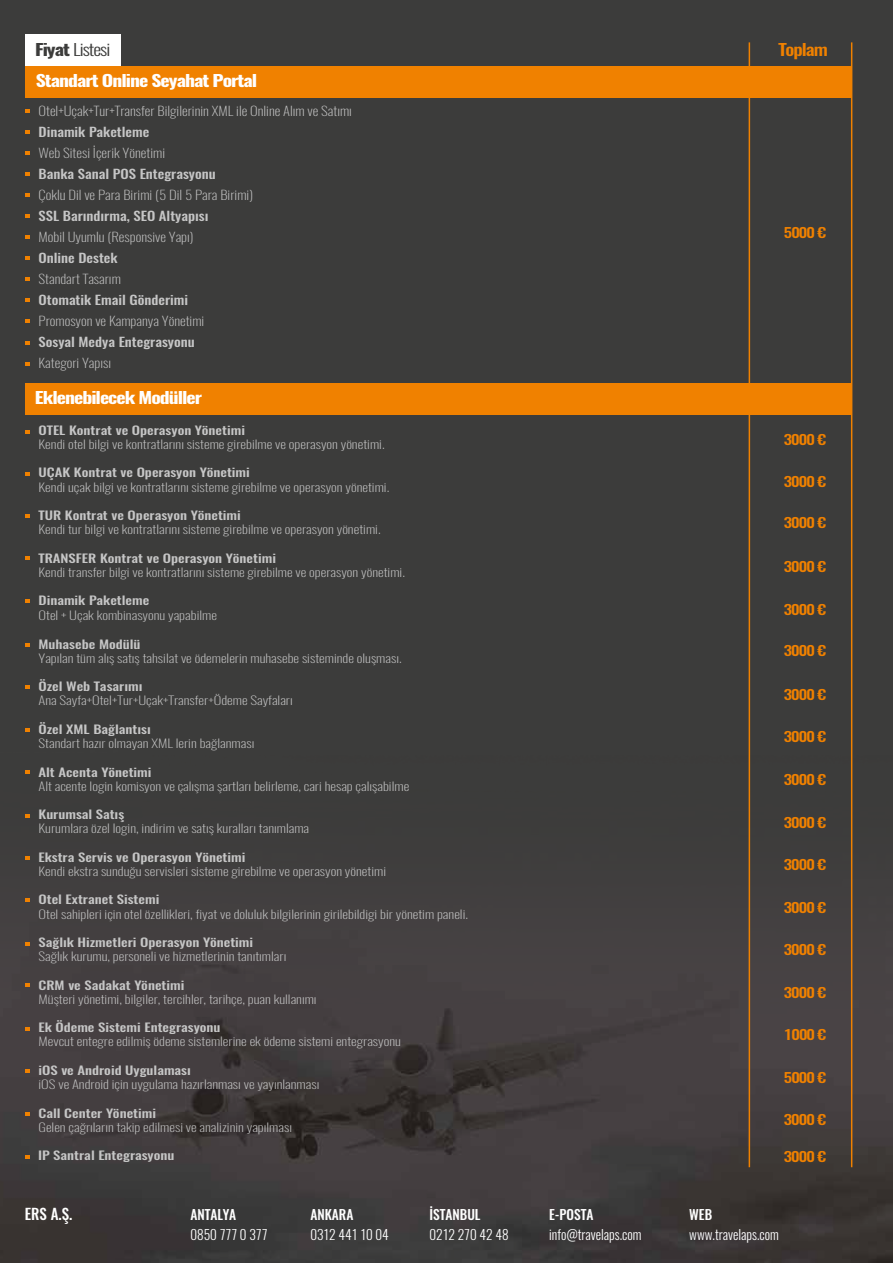
<style>
.page{position:relative;width:893px;height:1263px;background:#3c3c3b}
.page>*{position:absolute;margin:0;border:0;box-sizing:border-box;transform-origin:0 0}
.t1{font:700 16.05px "Oswald";letter-spacing:-.05em;color:#fff;scale:1.23 1}
.t2{font:300 16.05px "Oswald";letter-spacing:-.05em;color:#3c3c3b;scale:1.23 1}
.t3{font:500 16.05px "Oswald";letter-spacing:-.05em;color:#f08100;scale:1.23 1}
.t4{font:500 15px "Oswald";color:#fff}
.t5{font:500 13.5px "Oswald";letter-spacing:-.05em;color:#f08100;scale:1.23 1}
.t6{font:300 13.5px "Oswald";color:#fff}
.t7{font:500 13.5px "Oswald";color:#fff}
.t8{font:200 12.6px "Oswald";color:#c6c6c6;scale:1.17 1}
.t9{font:500 12.6px "Oswald";color:#c6c6c6;scale:1.17 1}
.t10{font:200 11.7px "Oswald";color:#c6c6c6;scale:1.27 1}
.t11{font:500 11.7px "Oswald";color:#c6c6c6;scale:1.27 1}
.s1{font-weight:700}
</style>
<div class="page">
<img style="left:0;top:680px;width:893px;height:583px">
<svg style="left:25px;top:109px;width:4px;height:4px"></svg>
<svg style="left:25px;top:130px;width:4px;height:4px"></svg>
<svg style="left:25px;top:151px;width:4px;height:4px"></svg>
<svg style="left:25px;top:172px;width:4px;height:4px"></svg>
<svg style="left:25px;top:193px;width:4px;height:4px"></svg>
<svg style="left:25px;top:214px;width:4px;height:4px"></svg>
<svg style="left:25px;top:235px;width:4px;height:4px"></svg>
<svg style="left:25px;top:257px;width:4px;height:3px"></svg>
<svg style="left:25px;top:278px;width:4px;height:3px"></svg>
<svg style="left:25px;top:299px;width:4px;height:3px"></svg>
<svg style="left:25px;top:320px;width:4px;height:3px"></svg>
<svg style="left:25px;top:341px;width:4px;height:3px"></svg>
<svg style="left:25px;top:362px;width:4px;height:3px"></svg>
<svg style="left:25px;top:430px;width:4px;height:3px"></svg>
<svg style="left:25px;top:472px;width:4px;height:3px"></svg>
<svg style="left:25px;top:514px;width:4px;height:3px"></svg>
<svg style="left:25px;top:556px;width:4px;height:3px"></svg>
<svg style="left:25px;top:643px;width:4px;height:4px"></svg>
<svg style="left:25px;top:599px;width:4px;height:4px"></svg>
<svg style="left:25px;top:685px;width:4px;height:3px"></svg>
<svg style="left:25px;top:729px;width:4px;height:3px"></svg>
<svg style="left:25px;top:771px;width:4px;height:3px"></svg>
<svg style="left:25px;top:814px;width:4px;height:3px"></svg>
<svg style="left:25px;top:856px;width:4px;height:3px"></svg>
<svg style="left:25px;top:898px;width:4px;height:3px"></svg>
<svg style="left:25px;top:942px;width:4px;height:3px"></svg>
<svg style="left:25px;top:983px;width:4px;height:4px"></svg>
<svg style="left:25px;top:1027px;width:4px;height:4px"></svg>
<svg style="left:25px;top:1070px;width:4px;height:3px"></svg>
<svg style="left:25px;top:1112px;width:4px;height:4px"></svg>
<svg style="left:25px;top:1155px;width:4px;height:3px"></svg>
<hr style="left:749px;top:42px;width:1px;height:1125px;background:#f08100">
<hr style="left:851px;top:42px;width:1px;height:1125px;background:#f08100">
<div style="left:25px;top:66px;width:827px;height:32px;background:#f08100"></div>
<div style="left:25px;top:383px;width:827px;height:31px;background:#f08100"></div>
<div style="left:25px;top:34px;width:95px;height:32px;background:#fff"></div>
<h1 class="t2" style="left:35px;top:39px;width:63px"><span class="s1">Fiyat</span> Listesi</h1>
<h1 class="t1" style="left:36px;top:69px;width:182px">Standart Online Seyahat Portal</h1>
<p class="t8" style="left:39px;top:103px;width:269px">Otel+Uçak+Tur+Transfer Bilgilerinin XML ile Online Alım ve Satımı</p>
<p class="t9" style="left:39px;top:123px;width:96px">Dinamik Paketleme</p>
<p class="t8" style="left:39px;top:145px;width:110px">Web Sitesi İçerik Yönetimi</p>
<p class="t9" style="left:39px;top:165px;width:153px">Banka Sanal POS Entegrasyonu</p>
<p class="t8" style="left:39px;top:187px;width:185px">Çoklu Dil ve Para Birimi (5 Dil 5 Para Birimi)</p>
<p class="t9" style="left:39px;top:207px;width:147px">SSL Barındırma, SEO Altyapısı</p>
<p class="t8" style="left:39px;top:229px;width:134px">Mobil Uyumlu (Responsive Yapı)</p>
<p class="t9" style="left:39px;top:249px;width:69px">Online Destek</p>
<p class="t8" style="left:39px;top:271px;width:72px">Standart Tasarım</p>
<p class="t9" style="left:39px;top:291px;width:129px">Otomatik Email Gönderimi</p>
<p class="t8" style="left:39px;top:313px;width:143px">Promosyon ve Kampanya Yönetimi</p>
<p class="t9" style="left:39px;top:333px;width:135px">Sosyal Medya Entegrasyonu</p>
<p class="t8" style="left:39px;top:355px;width:64px">Kategori Yapısı</p>
<h1 class="t1" style="left:35px;top:387px;width:137px">Eklenebilecek Modüller</h1>
<p class="t11" style="left:39px;top:422px;width:164px">OTEL Kontrat ve Operasyon Yönetimi</p>
<p class="t10" style="left:39px;top:436px;width:274px">Kendi otel bilgi ve kontratlarını sisteme girebilme ve operasyon yönetimi.</p>
<p class="t11" style="left:39px;top:464px;width:168px">UÇAK Kontrat ve Operasyon Yönetimi</p>
<p class="t10" style="left:39px;top:479px;width:278px">Kendi uçak bilgi ve kontratlarını sisteme girebilme ve operasyon yönetimi.</p>
<p class="t11" style="left:39px;top:507px;width:161px">TUR Kontrat ve Operasyon Yönetimi</p>
<p class="t10" style="left:39px;top:522px;width:271px">Kendi tur bilgi ve kontratlarını sisteme girebilme ve operasyon yönetimi.</p>
<p class="t11" style="left:39px;top:550px;width:189px">TRANSFER Kontrat ve Operasyon Yönetimi</p>
<p class="t10" style="left:39px;top:564px;width:290px">Kendi transfer bilgi ve kontratlarını sisteme girebilme ve operasyon yönetimi.</p>
<p class="t11" style="left:39px;top:592px;width:89px">Dinamik Paketleme</p>
<p class="t10" style="left:39px;top:607px;width:142px">Otel + Uçak kombinasyonu yapabilme</p>
<p class="t11" style="left:39px;top:636px;width:82px">Muhasebe Modülü</p>
<p class="t10" style="left:39px;top:650px;width:287px">Yapılan tüm alış satış tahsilat ve ödemelerin muhasebe sisteminde oluşması.</p>
<p class="t11" style="left:39px;top:678px;width:83px">Özel Web Tasarımı</p>
<p class="t10" style="left:39px;top:693px;width:202px">Ana Sayfa+Otel+Tur+Uçak+Transfer+Ödeme Sayfaları</p>
<p class="t11" style="left:39px;top:721px;width:90px">Özel XML Bağlantısı</p>
<p class="t10" style="left:39px;top:736px;width:171px">Standart hazır olmayan XML lerin bağlanması</p>
<p class="t11" style="left:39px;top:764px;width:90px">Alt Acenta Yönetimi</p>
<p class="t10" style="left:39px;top:778px;width:293px">Alt acente login komisyon ve çalışma şartları belirleme, cari hesap çalışabilme</p>
<p class="t11" style="left:39px;top:806px;width:69px">Kurumsal Satış</p>
<p class="t10" style="left:39px;top:821px;width:215px">Kurumlara özel login, indirim ve satış kuralları tanımlama</p>
<p class="t11" style="left:39px;top:849px;width:164px">Ekstra Servis ve Operasyon Yönetimi</p>
<p class="t10" style="left:39px;top:863px;width:275px">Kendi ekstra sunduğu servisleri sisteme girebilme ve operasyon yönetimi</p>
<p class="t11" style="left:39px;top:891px;width:97px">Otel Extranet Sistemi</p>
<p class="t10" style="left:39px;top:906px;width:340px">Otel sahipleri için otel özellikleri, fiyat ve doluluk bilgilerinin girilebildigi bir yönetim paneli.</p>
<p class="t11" style="left:39px;top:934px;width:171px">Sağlık Hizmetleri Operasyon Yönetimi</p>
<p class="t10" style="left:39px;top:948px;width:197px">Sağlık kurumu, personeli ve hizmetlerinin tanıtımları</p>
<p class="t11" style="left:39px;top:977px;width:116px">CRM ve Sadakat Yönetimi</p>
<p class="t10" style="left:39px;top:991px;width:220px">Müşteri yönetimi, bilgiler, tercihler, tarihçe, puan kullanımı</p>
<p class="t11" style="left:39px;top:1019px;width:145px">Ek Ödeme Sistemi Entegrasyonu</p>
<p class="t10" style="left:39px;top:1034px;width:287px">Mevcut entegre edilmiş ödeme sistemlerine ek ödeme sistemi entegrasyonu</p>
<p class="t11" style="left:39px;top:1062px;width:121px">iOS ve Android Uygulaması</p>
<p class="t10" style="left:39px;top:1077px;width:223px">iOS ve Android için uygulama hazırlanması ve yayınlanması</p>
<p class="t11" style="left:39px;top:1105px;width:94px">Call Center Yönetimi</p>
<p class="t10" style="left:39px;top:1120px;width:201px">Gelen çağrıların takip edilmesi ve analizinin yapılması</p>
<p class="t11" style="left:38px;top:1147px;width:109px">IP Santral Entegrasyonu</p>
<p class="t4" style="left:25px;top:1204px;width:49px">ERS A.Ş.</p>
<p class="t7" style="left:310px;top:1205px;width:45px">ANKARA</p>
<p class="t7" style="left:429px;top:1205px;width:53px">İSTANBUL</p>
<p class="t7" style="left:549px;top:1205px;width:46px">E-POSTA</p>
<p class="t7" style="left:191px;top:1205px;width:47px">ANTALYA</p>
<p class="t6" style="left:191px;top:1225px;width:78px">0850 777 0 377</p>
<p class="t6" style="left:310px;top:1225px;width:80px">0312 441 10 04</p>
<p class="t6" style="left:429px;top:1225px;width:81px">0212 270 42 48</p>
<p class="t6" style="left:549px;top:1225px;width:94px">info@travelaps.com</p>
<h1 class="t3" style="left:778px;top:38px;width:42px">Toplam</h1>
<p class="t5" style="left:784px;top:223px;width:36px">5000 €</p>
<p class="t5" style="left:784px;top:430px;width:36px">3000 €</p>
<p class="t5" style="left:784px;top:472px;width:36px">3000 €</p>
<p class="t5" style="left:784px;top:513px;width:36px">3000 €</p>
<p class="t5" style="left:784px;top:557px;width:36px">3000 €</p>
<p class="t5" style="left:784px;top:600px;width:36px">3000 €</p>
<p class="t5" style="left:784px;top:641px;width:36px">3000 €</p>
<p class="t5" style="left:784px;top:685px;width:36px">3000 €</p>
<p class="t5" style="left:784px;top:727px;width:36px">3000 €</p>
<p class="t5" style="left:784px;top:770px;width:36px">3000 €</p>
<p class="t5" style="left:784px;top:813px;width:36px">3000 €</p>
<p class="t5" style="left:784px;top:855px;width:36px">3000 €</p>
<p class="t5" style="left:784px;top:898px;width:36px">3000 €</p>
<p class="t5" style="left:784px;top:940px;width:36px">3000 €</p>
<p class="t5" style="left:784px;top:983px;width:36px">3000 €</p>
<p class="t5" style="left:784px;top:1025px;width:36px">1000 €</p>
<p class="t5" style="left:784px;top:1068px;width:36px">5000 €</p>
<p class="t7" style="left:689px;top:1205px;width:24px">WEB</p>
<p class="t5" style="left:784px;top:1110px;width:36px">3000 €</p>
<p class="t5" style="left:784px;top:1147px;width:36px">3000 €</p>
<p class="t6" style="left:689px;top:1225px;width:91px">www.travelaps.com</p>
</div>
